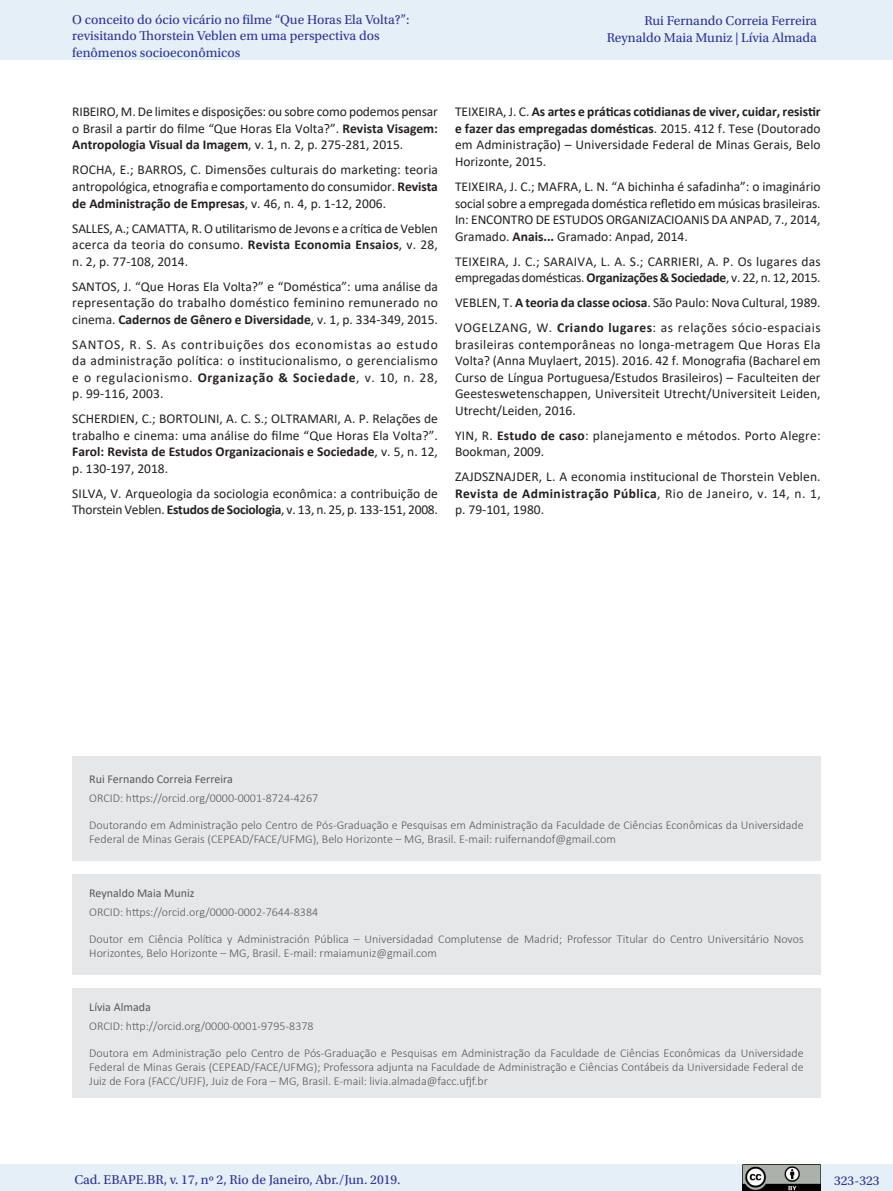
<style>
.page{position:relative;width:893px;height:1191px;background:#fff}
.page>*{position:absolute;margin:0;border:0;box-sizing:border-box;transform-origin:0 0}
.Referencias{font:13.5px/16.5px "Calibri";letter-spacing:.005em;color:#231f20;text-align:justify}
.t1{font:13.5px/16.5px "Utopia Std";color:#2b3393}
._06_3_nota_de_fim_au{font:300 12px/14.4px "Calibri";color:#57585a}
._06_3_nota_de_fim_au-2{font:12px "Calibri";color:#57585a}
.s1{font-weight:700}
</style>
<div class="page">
<div style="left:0;top:0;width:893px;height:60px;background:#e4eff8"></div>
<div style="left:0;top:1164px;width:893px;height:27px;background:#e4eff8"></div>
<img style="left:743px;top:1164px;width:78px;height:27px">
<div style="left:72px;top:756px;width:749px;height:341px;background:#e6e7e9"></div>
<div style="left:72px;top:975px;width:749px;height:13px;background:#fff"></div>
<div style="left:72px;top:861px;width:749px;height:12px;background:#fff"></div>
<p class="t1" style="left:72px;top:11px;width:339px">O conceito do ócio vicário no filme “Que Horas Ela Volta?”: revisitando Thorstein Veblen em uma perspectiva dos fenômenos socioeconômicos</p>
<p class="t1" style="left:607px;top:13px;width:212px;text-align:right">Rui Fernando Correia Ferreira<br>Reynaldo Maia Muniz | Lívia Almada</p>
<p class="Referencias" style="left:72px;top:103px;width:367px">RIBEIRO, M. De limites e disposições: ou sobre como podemos pensar o Brasil a partir do filme “Que Horas Ela Volta?”. <span class="s1">Revista Visagem:<br>Antropologia Visual da Imagem</span>, v. 1, n. 2, p. 275-281, 2015.</p>
<p class="Referencias" style="left:72px;top:161px;width:367px">ROCHA, E.; BARROS, C. Dimensões culturais do marketing: teoria antropológica, etnografia e comportamento do consumidor. <span class="s1">Revista de Administração de Empresas</span>, v. 46, n. 4, p. 1-12, 2006.</p>
<p class="Referencias" style="left:72px;top:219px;width:367px">SALLES, A.; CAMATTA, R. O utilitarismo de Jevons e a crítica de Veblen acerca da teoria do consumo. <span class="s1">Revista Economia Ensaios</span>, v. 28, n. 2, p. 77-108, 2014.</p>
<p class="Referencias" style="left:72px;top:277px;width:367px">SANTOS, J. “Que Horas Ela Volta?” e “Doméstica”: uma análise da representação do trabalho doméstico feminino remunerado no cinema. <span class="s1">Cadernos de Gênero e Diversidade</span>, v. 1, p. 334-349, 2015.</p>
<p class="Referencias" style="left:72px;top:335px;width:367px">SANTOS, R. S. As contribuições dos economistas ao estudo da administração política: o institucionalismo, o gerencialismo e o regulacionismo. <span class="s1">Organização &amp; Sociedade</span>, v. 10, n. 28, p. 99-116, 2003.</p>
<p class="Referencias" style="left:72px;top:410px;width:367px">SCHERDIEN, C.; BORTOLINI, A. C. S.; OLTRAMARI, A. P. Relações de trabalho e cinema: uma análise do filme “Que Horas Ela Volta?”.<br><span class="s1">Farol: Revista de Estudos Organizacionais e Sociedade</span>, v. 5, n. 12, p. 130-197, 2018.</p>
<p class="Referencias" style="left:72px;top:484px;width:367px">SILVA, V. Arqueologia da sociologia econômica: a contribuição de<br>Thorstein Veblen. <span class="s1">Estudos de Sociologia</span>, v. 13, n. 25, p. 133-151, 2008.</p>
<p class="Referencias" style="left:455px;top:103px;width:367px">TEIXEIRA, J. C. <span class="s1">As artes e práticas cotidianas de viver, cuidar, resistir e fazer das empregadas domésticas</span>. 2015. 412 f. Tese (Doutorado em Administração) – Universidade Federal de Minas Gerais, Belo Horizonte, 2015.</p>
<p class="Referencias" style="left:455px;top:178px;width:367px">TEIXEIRA, J. C.; MAFRA, L. N. “A bichinha é safadinha”: o imaginário social sobre a empregada doméstica refletido em músicas brasileiras.<br>In: ENCONTRO DE ESTUDOS ORGANIZACIOANIS DA ANPAD, 7., 2014, Gramado. <span class="s1">Anais...</span> Gramado: Anpad, 2014.</p>
<p class="Referencias" style="left:455px;top:252px;width:367px">TEIXEIRA, J. C.; SARAIVA, L. A. S.; CARRIERI, A. P. Os lugares das empregadas domésticas. <span class="s1">Organizações &amp; Sociedade</span>, v. 22, n. 12, 2015.</p>
<p class="Referencias" style="left:455px;top:294px;width:367px">VEBLEN, T. <span class="s1">A teoria da classe ociosa</span>. São Paulo: Nova Cultural, 1989.</p>
<p class="Referencias" style="left:455px;top:319px;width:367px">VOGELZANG, W. <span class="s1">Criando lugares</span>: as relações sócio-espaciais brasileiras contemporâneas no longa-metragem Que Horas Ela Volta? (Anna Muylaert, 2015). 2016. 42 f. Monografia (Bacharel em Curso de Língua Portuguesa/Estudos Brasileiros) – Faculteiten der Geesteswetenschappen, Universiteit Utrecht/Universiteit Leiden, Utrecht/Leiden, 2016.</p>
<p class="Referencias" style="left:455px;top:426px;width:367px">YIN, R. <span class="s1">Estudo de caso</span>: planejamento e métodos. Porto Alegre:<br>Bookman, 2009.</p>
<p class="Referencias" style="left:455px;top:468px;width:367px">ZAJDSZNAJDER, L. A economia institucional de Thorstein Veblen.<br><span class="s1">Revista de Administração Pública</span>, Rio de Janeiro, v. 14, n. 1, p. 79-101, 1980.</p>
<p class="_06_3_nota_de_fim_au-2" style="left:89px;top:771px;width:145px">Rui Fernando Correia Ferreira</p>
<p class="_06_3_nota_de_fim_au" style="left:89px;top:790px;width:230px">ORCID: https://orcid.org/0000-0001-8724-4267</p>
<p class="_06_3_nota_de_fim_au" style="left:89px;top:817px;width:716px">Doutorando em Administração pelo Centro de Pós-Graduação e Pesquisas em Administração da Faculdade de Ciências Econômicas da Universidade<br>Federal de Minas Gerais (CEPEAD/FACE/UFMG), Belo Horizonte – MG, Brasil. E-mail: ruifernandof@gmail.com</p>
<p class="_06_3_nota_de_fim_au-2" style="left:89px;top:885px;width:107px">Reynaldo Maia Muniz</p>
<p class="_06_3_nota_de_fim_au" style="left:89px;top:904px;width:230px">ORCID: https://orcid.org/0000-0002-7644-8384</p>
<p class="_06_3_nota_de_fim_au" style="left:89px;top:931px;width:716px">Doutor em Ciência Política y Administración Pública – Universidadad Complutense de Madrid; Professor Titular do Centro Universitário Novos<br>Horizontes, Belo Horizonte – MG, Brasil. E-mail: rmaiamuniz@gmail.com</p>
<p class="_06_3_nota_de_fim_au-2" style="left:89px;top:998px;width:63px">Lívia Almada</p>
<p class="_06_3_nota_de_fim_au" style="left:89px;top:1018px;width:226px">ORCID: http://orcid.org/0000-0001-9795-8378</p>
<p class="_06_3_nota_de_fim_au" style="left:89px;top:1045px;width:716px;text-align:justify">Doutora em Administração pelo Centro de Pós-Graduação e Pesquisas em Administração da Faculdade de Ciências Econômicas da Universidade Federal de Minas Gerais (CEPEAD/FACE/UFMG); Professora adjunta na Faculdade de Administração e Ciências Contábeis da Universidade Federal de Juiz de Fora (FACC/UFJF), Juiz de Fora – MG, Brasil. E-mail: livia.almada@facc.ufjf.br</p>
<p class="t1" style="left:74px;top:1171px;width:328px">Cad. EBAPE.BR, v. 17, nº 2, Rio de Janeiro, Abr./Jun. 2019.</p>
<p class="t1" style="left:834px;top:1172px;width:47px">323-323</p>
</div>
